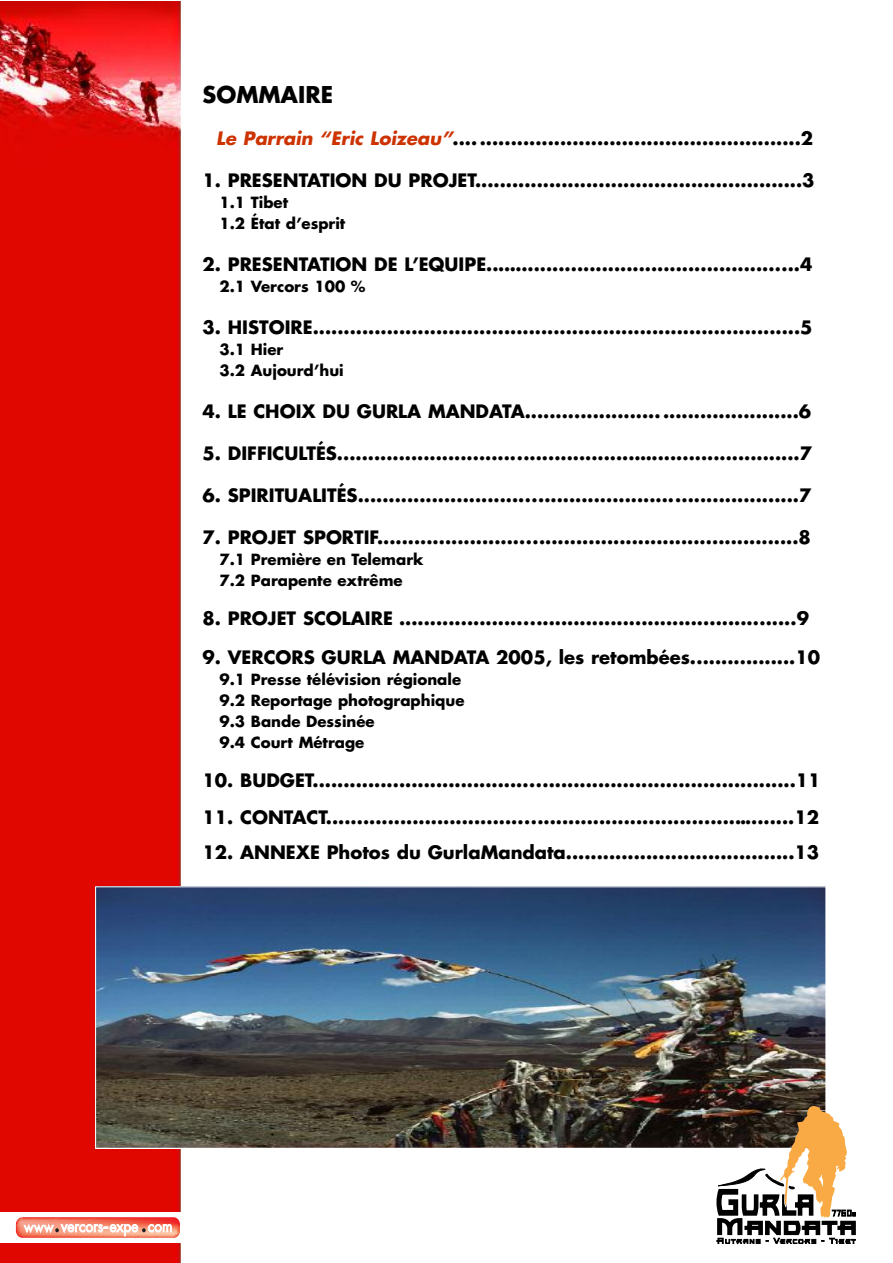
<style>
.page{position:relative;width:893px;height:1263px;background:#fff}
.page>*{position:absolute;margin:0;border:0;box-sizing:border-box;transform-origin:0 0}
.t1{font:700 22.5px "Futura";color:#000}
.t2{font:700 18px "Futura";color:#000}
.t3{font:700 15px/21px "Futura";color:#000}
.s1{font-style:italic;color:#c30}
</style>
<div class="page">
<img style="left:0;top:1px;width:181px;height:1262px">
<img style="left:97px;top:888px;width:727px;height:259px">
<svg style="left:716px;top:1106px;width:140px;height:138px"></svg>
<div style="left:0;top:1212px;width:234px;height:31px;background:#fff"></div>
<svg style="left:16px;top:1217px;width:164px;height:21px"></svg>
<p class="t1" style="left:202px;top:84px;width:132px">SOMMAIRE</p>
<p class="t2" style="left:216px;top:130px;width:599px"><span class="s1">Le Parrain “Eric Loizeau”</span>.... ....................................................2</p>
<p class="t2" style="left:202px;top:172px;width:614px">1. PRESENTATION DU PROJET.....................................................3</p>
<p class="t3" style="left:219px;top:193px;width:127px">1.1 Tibet<br>1.2 État d’esprit</p>
<p class="t2" style="left:202px;top:256px;width:611px">2. PRESENTATION DE L’EQUIPE...................................................4</p>
<p class="t3" style="left:219px;top:277px;width:148px">2.1 Vercors 100 %</p>
<p class="t2" style="left:202px;top:319px;width:612px">3. HISTOIRE...............................................................................5</p>
<p class="t3" style="left:219px;top:340px;width:126px">3.1 Hier<br>3.2 Aujourd’hui</p>
<p class="t2" style="left:202px;top:403px;width:610px">4. LE CHOIX DU GURLA MANDATA...................... ......................6</p>
<p class="t2" style="left:202px;top:445px;width:611px">5. DIFFICULTÉS...........................................................................7</p>
<p class="t2" style="left:202px;top:487px;width:610px">6. SPIRITUALITÉS.......................................................................7</p>
<p class="t2" style="left:202px;top:529px;width:610px">7. PROJET SPORTIF....................................................................8</p>
<p class="t3" style="left:219px;top:550px;width:205px">7.1 Première en Telemark<br>7.2 Parapente extrême</p>
<p class="t2" style="left:202px;top:610px;width:608px">8. PROJET SCOLAIRE ................................................................9</p>
<p class="t2" style="left:202px;top:649px;width:619px">9. VERCORS GURLA MANDATA 2005, les retombées.................10</p>
<p class="t3" style="left:219px;top:670px;width:247px">9.1 Presse télévision régionale<br>9.2 Reportage photographique<br>9.3 Bande Dessinée<br>9.4 Court Métrage</p>
<p class="t2" style="left:202px;top:772px;width:620px">10. BUDGET..............................................................................11</p>
<p class="t2" style="left:202px;top:809px;width:618px">11. CONTACT............................................................................12</p>
<p class="t2" style="left:202px;top:844px;width:618px">12. ANNEXE Photos du GurlaMandata.....................................13</p>
</div>
